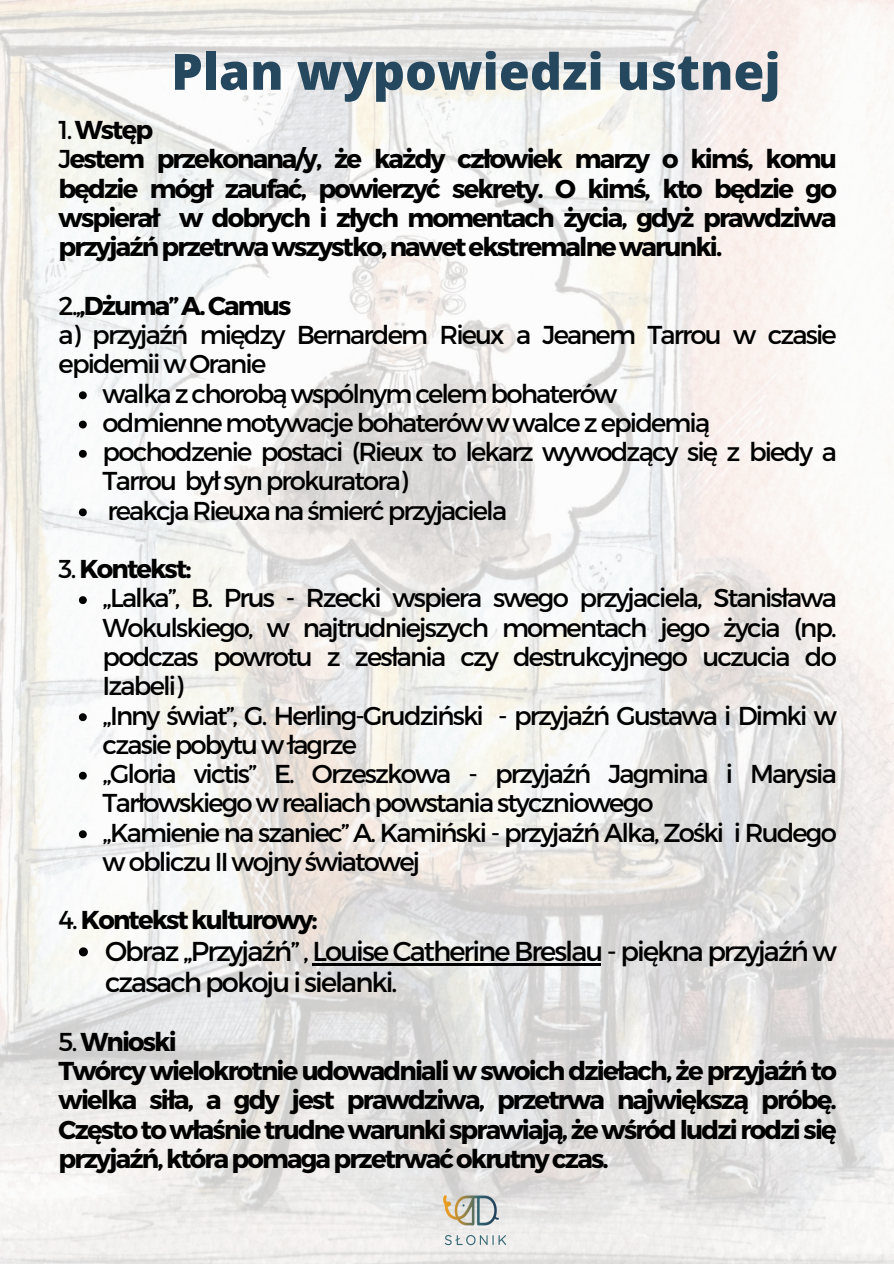
<style>
.page{position:relative;width:894px;height:1264px;background:#fff}
.page>*{position:absolute;margin:0;border:0;box-sizing:border-box;transform-origin:0 0}
.t1{font:800 50.1px "Open Sans";color:#26485f}
.t2{font:27.3px/31.5px "Montserrat";letter-spacing:-.07em;color:#000}
.t3{font:25.8px/29.2px "Montserrat";letter-spacing:-.07em;color:#000}
.t4{font:700 25.8px/29.2px "Montserrat";letter-spacing:-.07em;color:#000;text-align:justify}
.s1{font-weight:400}
</style>
<div class="page">
<img style="left:0;top:0;width:893px;height:1263px">
<svg style="left:79px;top:391px;width:8px;height:8px"></svg>
<svg style="left:79px;top:420px;width:8px;height:8px"></svg>
<svg style="left:79px;top:450px;width:8px;height:8px"></svg>
<svg style="left:79px;top:508px;width:8px;height:8px"></svg>
<svg style="left:79px;top:596px;width:8px;height:8px"></svg>
<svg style="left:79px;top:713px;width:8px;height:8px"></svg>
<svg style="left:79px;top:771px;width:8px;height:8px"></svg>
<svg style="left:79px;top:830px;width:8px;height:8px"></svg>
<svg style="left:79px;top:947px;width:9px;height:9px"></svg>
<hr style="left:312px;top:963px;width:289px;height:2px;background:#000">
<img style="left:432px;top:1190px;width:87px;height:58px">
<p class="t1" style="left:171px;top:36px;width:611px">Plan wypowiedzi ustnej</p>
<h1 class="t4" style="left:59px;top:114px;width:96px"><span class="s1">1.</span> Wstęp</h1>
<p class="t4" style="left:59px;top:143px;width:779px"><span class="s1">J</span>estem przekonana/y, że każdy człowiek marzy o kimś, komu będzie mógł zaufać, powierzyć sekrety. O kimś, kto będzie go wspierał w dobrych i złych momentach życia, gdyż prawdziwa przyjaźń przetrwa wszystko, nawet ekstremalne warunki.</p>
<p class="t4" style="left:59px;top:290px;width:234px"><span class="s1">2.,</span>,Dżuma” A. Camus</p>
<p class="t3" style="left:59px;top:319px;width:779px">a) przyjaźń między Bernardem Rieux a Jeanem Tarrou w czasie epidemii w Oranie</p>
<p class="t3" style="left:103px;top:377px;width:516px">walka z chorobą wspólnym celem bohaterów</p>
<p class="t3" style="left:103px;top:407px;width:609px">odmienne motywacje bohaterów w walce z epidemią</p>
<p class="t3" style="left:103px;top:436px;width:735px">pochodzenie postaci (Rieux to lekarz wywodzący się z biedy a<br>Tarrou był syn prokuratora)</p>
<p class="t3" style="left:107px;top:494px;width:401px">reakcja Rieuxa na śmierć przyjaciela</p>
<p class="t4" style="left:59px;top:553px;width:134px"><span class="s1">3.</span> Kontekst:</p>
<p class="t3" style="left:103px;top:582px;width:735px;text-align:justify">,,Lalka”, B. Prus - Rzecki wspiera swego przyjaciela, Stanisława Wokulskiego, w najtrudniejszych momentach jego życia (np. podczas powrotu z zesłania czy destrukcyjnego uczucia do Izabeli)</p>
<p class="t3" style="left:103px;top:699px;width:735px">,,Inny świat”, G. Herling-Grudziński - przyjaźń Gustawa i Dimki w czasie pobytu w łagrze</p>
<p class="t3" style="left:103px;top:758px;width:735px">,,Gloria victis” E. Orzeszkowa - przyjaźń Jagmina i Marysia<br>Tarłowskiego w realiach powstania styczniowego</p>
<p class="t3" style="left:103px;top:816px;width:735px">,,Kamienie na szaniec” A. Kamiński - przyjaźń Alka, Zośki i Rudego w obliczu II wojny światowej</p>
<p class="t4" style="left:59px;top:904px;width:260px"><span class="s1">4.</span> Kontekst kulturowy:</p>
<p class="t2" style="left:105px;top:934px;width:733px">Obraz ,,Przyjaźń” , Louise Catherine Breslau - piękna przyjaźń w czasach pokoju i sielanki.</p>
<p class="t4" style="left:59px;top:1025px;width:120px"><span class="s1">5.</span> Wnioski</p>
<p class="t4" style="left:59px;top:1055px;width:779px">Twórcy wielokrotnie udowadniali w swoich dziełach, że przyjaźń to wielka siła, a gdy jest prawdziwa, przetrwa największą próbę.<br>Często to właśnie trudne warunki sprawiają, że wśród ludzi rodzi się przyjaźń, która pomaga przetrwać okrutny czas.</p>
</div>
